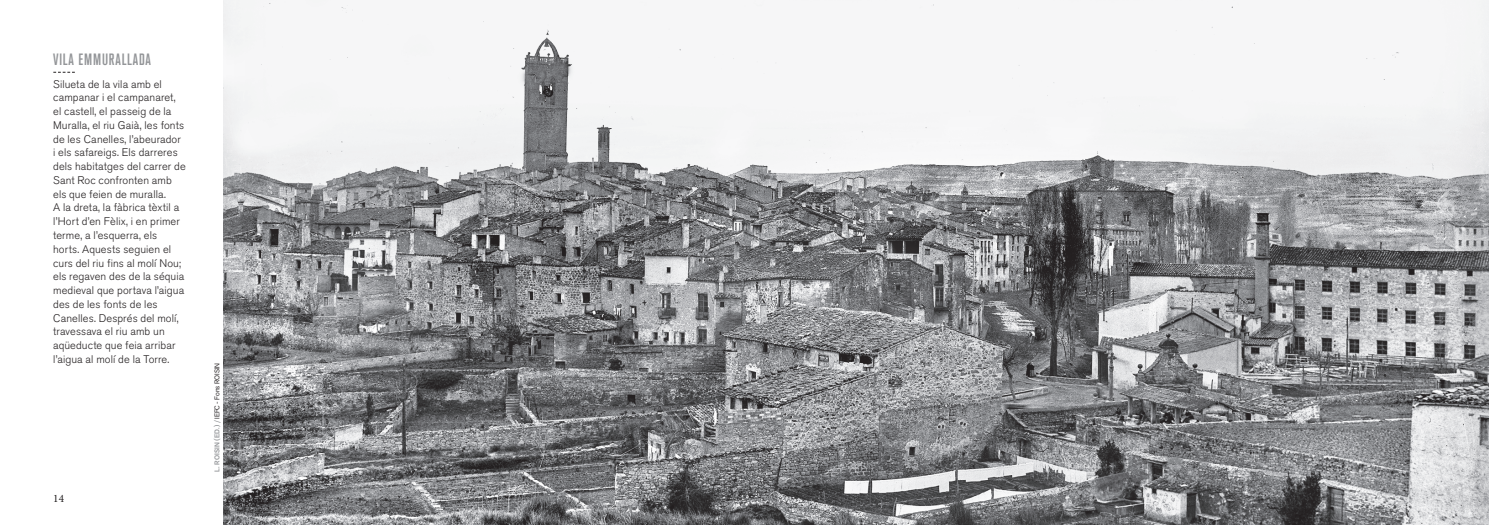
<style>
.page{position:relative;width:1489px;height:525px;background:#fff}
.page>*{position:absolute;margin:0;border:0;box-sizing:border-box;transform-origin:0 0}
.t1{font:500 condensed 16.25px "Akzidenz Grotesk BQ";letter-spacing:.05em;color:#939598}
.t2{font:11.25px "Minion Pro";color:#231f20}
.t3{font:300 11px/13.8px "Akzidenz Grotesk BQ";letter-spacing:.01em;color:#231f20}
.t4{font:6.88px "Akzid Grtsk Next";color:#231f20}
.s1{font-weight:500;color:#939598}
</style>
<div class="page">
<svg style="left:53px;top:72px;width:22px;height:1px"></svg>
<img style="left:223px;top:0;width:1265px;height:524px">
<h1 class="t1" style="left:53px;top:50px;width:99px">VILA EMMURALLADA</h1>
<p class="t3" style="left:53px;top:77px;width:134px">Silueta de la vila amb el campanar i el campanaret, el castell, el passeig de la<br>Muralla, el riu Gaià, les fonts de les Canelles, l’abeurador i els safareigs. Els darreres dels habitatges del carrer de<br>Sant Roc confronten amb els que feien de muralla.<br>A la dreta, la fàbrica tèxtil a l’Hort d’en Fèlix, i en primer terme, a l’esquerra, els horts. Aquests seguien el curs del riu fins al molí Nou; els regaven des de la séquia medieval que portava l’aigua des de les fonts de les<br>Canelles. Després del molí, travessava el riu amb un aqüeducte que feia arribar l’aigua al molí de la Torre.</p>
<p class="t2" style="left:53px;top:491px;width:12px">14</p>
<p class="t4" style="left:213px;top:471px;width:110px;rotate:-90deg"><span class="s1">L. ROISIN (ED.) /</span> IEFC - Fons ROISIN</p>
</div>
